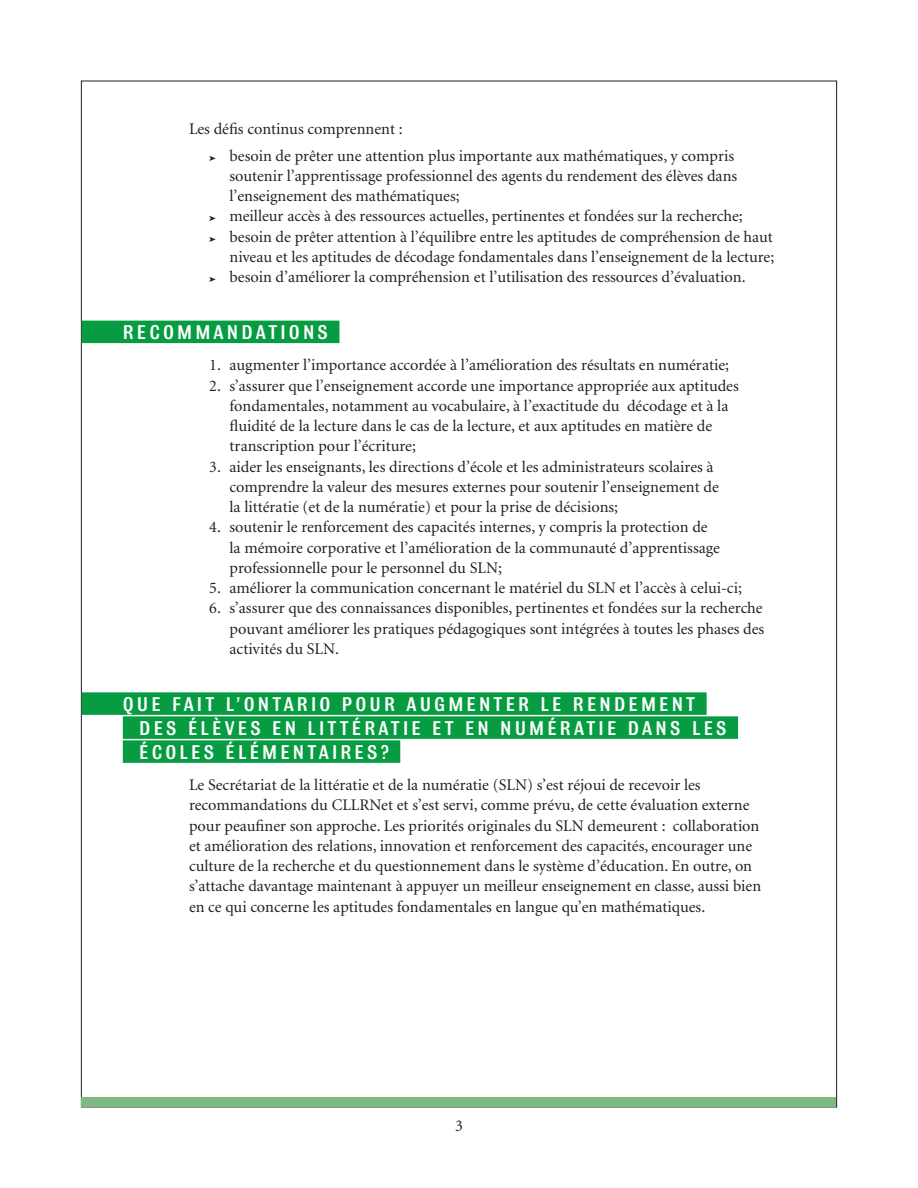
<style>
.page{position:relative;width:918px;height:1188px;background:#fff}
.page>*{position:absolute;margin:0;border:0;box-sizing:border-box;transform-origin:0 0}
.t1{font:500 21px/24px "Bulldog";letter-spacing:.15em;color:#fff}
.t2{font:16.5px "Minion";color:#231f20}
.t3{font:16.2px/20.2px "Minion";color:#231f20}
</style>
<div class="page">
<div style="left:82px;top:1097px;width:754px;height:10px;background:#7eba80"></div>
<div style="left:82px;top:321px;width:257px;height:22px;background:#079c42"></div>
<div style="left:82px;top:692px;width:625px;height:23px;background:#079c42"></div>
<div style="left:123px;top:716px;width:615px;height:23px;background:#079c42"></div>
<div style="left:123px;top:740px;width:277px;height:23px;background:#079c42"></div>
<p class="t3" style="left:209px;top:116px;width:527px;line-height:27px;text-indent:-20px">Les défis continus comprennent :<br>➤ besoin de prêter une attention plus importante aux mathématiques, y compris</p>
<p class="t3" style="left:230px;top:166px;width:509px">soutenir l’apprentissage professionnel des agents du rendement des élèves dans</p>
<p class="t3" style="left:230px;top:186px;width:232px">l’enseignement des mathématiques;</p>
<p class="t3" style="left:209px;top:207px;width:535px">➤ meilleur accès à des ressources actuelles, pertinentes et fondées sur la recherche;</p>
<p class="t3" style="left:209px;top:227px;width:565px">➤ besoin de prêter attention à l’équilibre entre les aptitudes de compréhension de haut</p>
<p class="t3" style="left:230px;top:247px;width:546px">niveau et les aptitudes de décodage fondamentales dans l’enseignement de la lecture;</p>
<p class="t3" style="left:209px;top:267px;width:538px">➤ besoin d’améliorer la compréhension et l’utilisation des ressources d’évaluation.</p>
<p class="t1" style="left:123px;top:320px;width:71px">RECOMMA</p>
<p class="t1" style="left:227px;top:320px;width:103px">NDATIONS</p>
<p class="t3" style="left:209px;top:356px;width:521px">1. augmenter l’importance accordée à l’amélioration des résultats en numératie;</p>
<p class="t3" style="left:230px;top:376px;width:511px;text-indent:-20px">2. s’assurer que l’enseignement accorde une importance appropriée aux aptitudes fondamentales, notamment au vocabulaire, à l’exactitude du décodage et à la fluidité de la lecture dans le cas de la lecture, et aux aptitudes en matière de transcription pour l’écriture;</p>
<p class="t3" style="left:230px;top:457px;width:491px;text-indent:-20px">3. aider les enseignants, les directions d’école et les administrateurs scolaires à comprendre la valeur des mesures externes pour soutenir l’enseignement de la littératie (et de la numératie) et pour la prise de décisions;</p>
<p class="t3" style="left:230px;top:518px;width:492px;text-indent:-20px">4. soutenir le renforcement des capacités internes, y compris la protection de la mémoire corporative et l’amélioration de la communauté d’apprentissage professionnelle pour le personnel du SLN;</p>
<p class="t3" style="left:209px;top:578px;width:534px">5. améliorer la communication concernant le matériel du SLN et l’accès à celui-ci;</p>
<p class="t3" style="left:230px;top:599px;width:536px;text-align:justify;text-indent:-20px">6. s’assurer que des connaissances disponibles, pertinentes et fondées sur la recherche pouvant améliorer les pratiques pédagogiques sont intégrées à toutes les phases des activités du SLN.</p>
<p class="t1" style="left:139px;top:692px;width:589px;text-indent:-16px">QUE FAIT L’ONTARIO POUR AUGM ENTER LE RENDEM ENT<br>DES ÉLÈVES EN LITTÉRATIE ET EN NUM ÉRATIE DANS LES<br>ÉCOLES ÉLÉM ENTAIRES?</p>
<p class="t3" style="left:189px;top:775px;width:574px">Le Secrétariat de la littératie et de la numératie (SLN) s’est réjoui de recevoir les recommandations du CLLRNet et s’est servi, comme prévu, de cette évaluation externe pour peaufiner son approche. Les priorités originales du SLN demeurent : collaboration et amélioration des relations, innovation et renforcement des capacités, encourager une culture de la recherche et du questionnement dans le système d’éducation. En outre, on s’attache davantage maintenant à appuyer un meilleur enseignement en classe, aussi bien en ce qui concerne les aptitudes fondamentales en langue qu’en mathématiques.</p>
<p class="t2" style="left:455px;top:1118px;width:9px">3</p>
</div>
